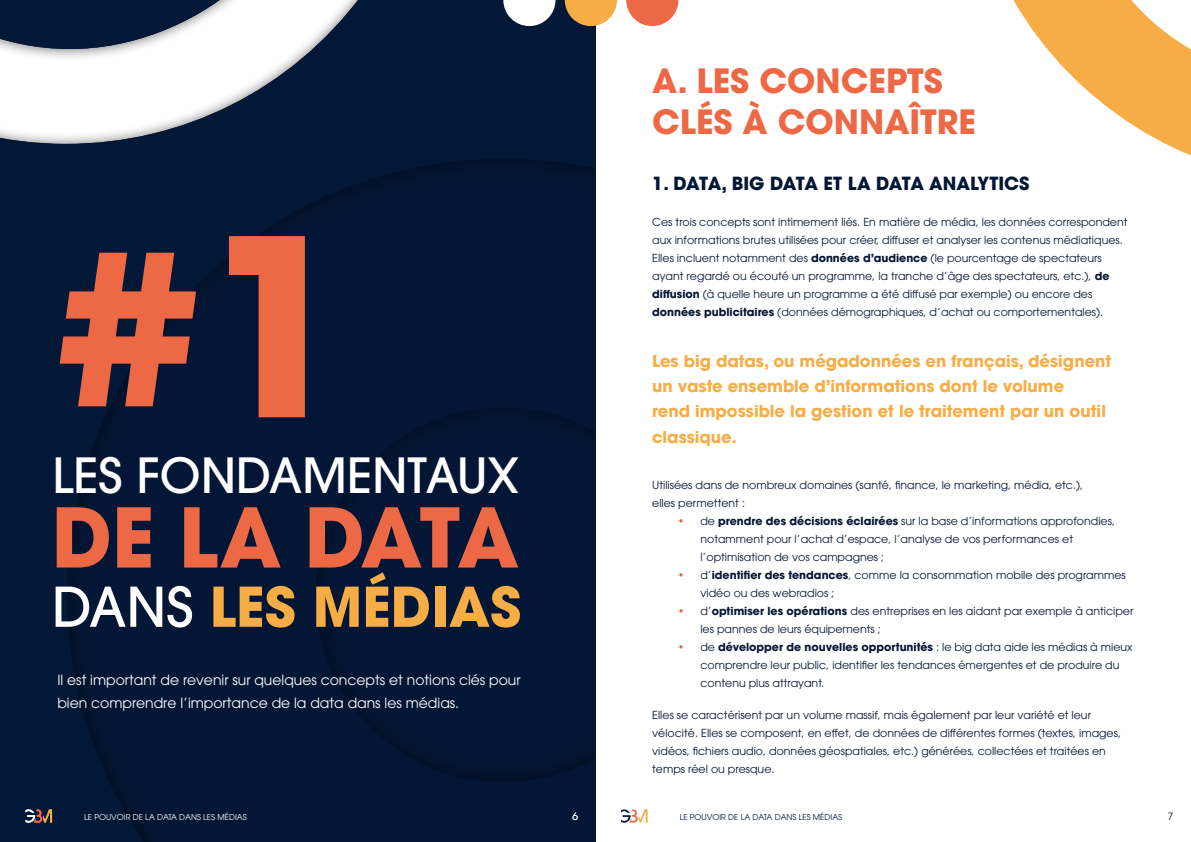
<style>
.page{position:relative;width:1191px;height:842px;background:#fff}
.page>*{position:absolute;margin:0;border:0;box-sizing:border-box;transform-origin:0 0}
.t1{font:700 244.9px "ITC Avant Garde Pro";color:#ed6845}
.t2{font:700 81.5px "ITC Avant Garde Pro";letter-spacing:-.035em;color:#ed6845}
.t3{font:700 54.3px "ITC Avant Garde Pro";color:#f7ad45}
.t4{font:500 48.1px "ITC Avant Garde Pro";color:#fff}
.t5{font:700 33.3px/41.2px "ITC Avant Garde Pro";color:#ed6845}
.t6{font:700 18px "ITC Avant Garde Pro";color:#031635}
.t7{font:700 16.3px/25px "ITC Avant Garde Pro";color:#f7ad45}
.t8{font:14px/22.9px "ITC Avant Garde Pro";color:#fff}
.t9{font:11px/18px "ITC Avant Garde Pro";color:#031635}
.t10{font:10px "ITC Avant Garde Pro";color:#fff}
.t11{font:10px "ITC Avant Garde Pro";color:#031635}
.t12{font:8px "ITC Avant Garde Pro";color:#fff}
.t13{font:8px "ITC Avant Garde Pro";color:#031635}
.s1{font-weight:500;color:#fff}
.s2{font-weight:700}
.s3{color:#ed6845}
</style>
<div class="page">
<div style="left:0;top:0;width:595px;height:842px;background:#031736"></div>
<div style="left:0;top:0;width:428px;height:145px;background:#000;opacity:.6"></div>
<svg style="left:26px;top:809px;width:26px;height:14px"></svg>
<svg style="left:621px;top:809px;width:26px;height:14px"></svg>
<svg style="left:503px;top:0;width:52px;height:26px"></svg>
<svg style="left:565px;top:0;width:52px;height:26px"></svg>
<svg style="left:626px;top:0;width:52px;height:26px"></svg>
<svg style="left:1013px;top:0;width:178px;height:156px;fill:#f7ad45"></svg>
<h1 class="t1" style="left:52px;top:163px;width:304px">#1</h1>
<h3 class="t4" style="left:52px;top:445px;width:468px">LES FONDAMENTAUX</h3>
<h2 class="t2" style="left:52px;top:483px;width:468px">DE LA DATA</h2>
<h3 class="t3" style="left:52px;top:570px;width:470px"><span class="s1">DANS</span> LES MÉDIAS</h3>
<p class="t8" style="left:57px;top:668px;width:465px">Il est important de revenir sur quelques concepts et notions clés pour bien comprendre l’importance de la data dans les médias.</p>
<h3 class="t5" style="left:652px;top:60px;width:325px">A. LES CONCEPTS<br>CLÉS À CONNAÎTRE</h3>
<h3 class="t6" style="left:652px;top:171px;width:379px">1. DATA, BIG DATA ET LA DATA ANALYTICS</h3>
<p class="t9" style="left:652px;top:213px;width:477px">Ces trois concepts sont intimement liés. En matière de média, les données correspondent aux informations brutes utilisées pour créer, diffuser et analyser les contenus médiatiques.<br>Elles incluent notamment des <span class="s2">données d’audience</span> (le pourcentage de spectateurs ayant regardé ou écouté un programme, la tranche d’âge des spectateurs, etc.), <span class="s2">de diffusion</span> (à quelle heure un programme a été diffusé par exemple) ou encore des <span class="s2">données publicitaires</span> (données démographiques, d’achat ou comportementales).</p>
<h3 class="t7" style="left:652px;top:349px;width:460px">Les big datas, ou mégadonnées en français, désignent un vaste ensemble d’informations dont le volume<br>rend impossible la gestion et le traitement par un outil classique.</h3>
<p class="t9" style="left:652px;top:475px;width:432px">Utilisées dans de nombreux domaines (santé, finance, le marketing, média, etc.), elles permettent :</p>
<p class="t9" style="left:700px;top:511px;width:416px;text-indent:-23px"><span class="s3">•</span> de <span class="s2">prendre des décisions éclairées</span> sur la base d’informations approfondies, notamment pour l’achat d’espace, l’analyse de vos performances et l’optimisation de vos campagnes ;</p>
<p class="t9" style="left:700px;top:565px;width:427px;text-indent:-23px"><span class="s3">•</span> d’<span class="s2">identifier des tendances</span>, comme la consommation mobile des programmes vidéo ou des webradios ;</p>
<p class="t9" style="left:700px;top:601px;width:434px;text-indent:-23px"><span class="s3">•</span> d’<span class="s2">optimiser les opérations</span> des entreprises en les aidant par exemple à anticiper les pannes de leurs équipements ;</p>
<p class="t9" style="left:700px;top:637px;width:433px;text-indent:-23px"><span class="s3">•</span> de <span class="s2">développer de nouvelles opportunités</span> : le big data aide les médias à mieux comprendre leur public, identifier les tendances émergentes et de produire du contenu plus attrayant.</p>
<p class="t9" style="left:652px;top:706px;width:470px">Elles se caractérisent par un volume massif, mais également par leur variété et leur vélocité. Elles se composent, en effet, de données de différentes formes (textes, images, vidéos, fichiers audio, données géospatiales, etc.) générées, collectées et traitées en temps réel ou presque.</p>
<p class="t12" style="left:84px;top:812px;width:164px">LE POUVOIR DE LA DATA DANS LES MÉDIAS</p>
<p class="t10" style="left:572px;top:810px;width:7px">6</p>
<p class="t13" style="left:679px;top:812px;width:164px">LE POUVOIR DE LA DATA DANS LES MÉDIAS</p>
<p class="t11" style="left:1167px;top:810px;width:7px">7</p>
</div>
